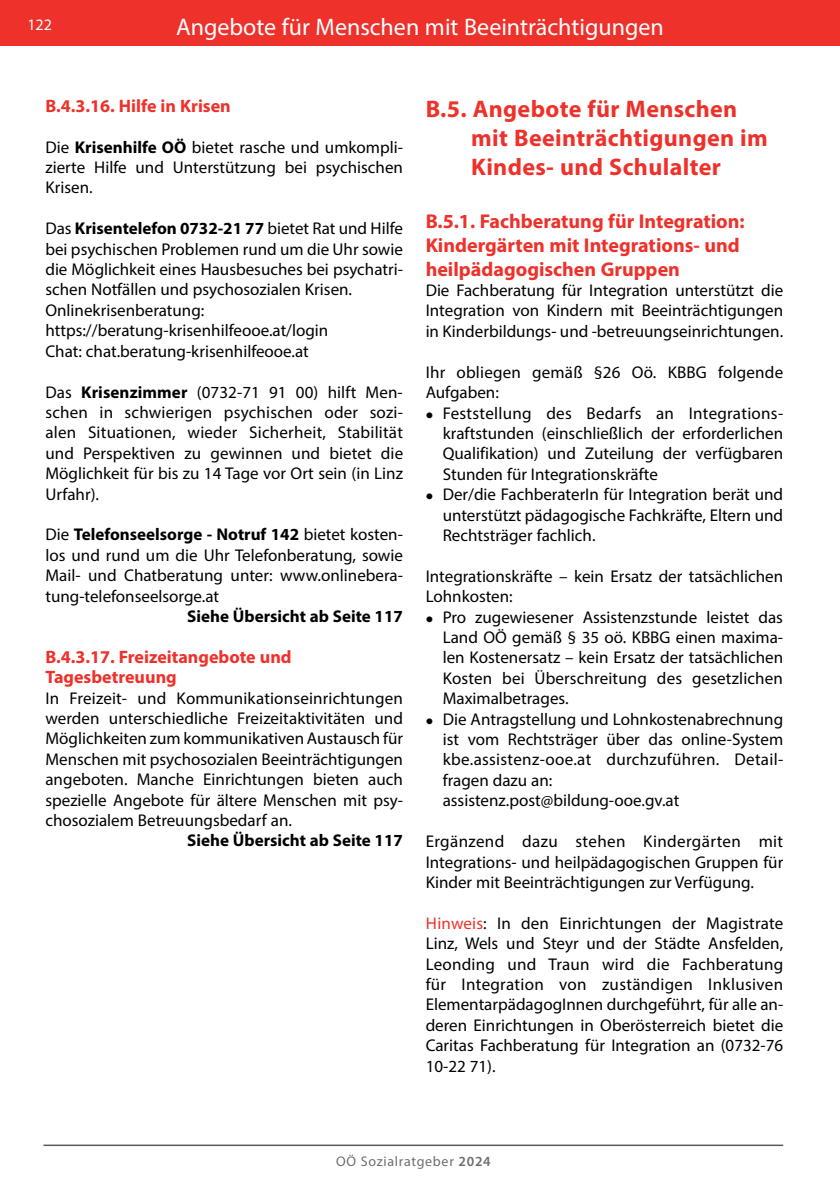
<style>
.page{position:relative;width:840px;height:1191px;background:#fff}
.page>*{position:absolute;margin:0;border:0;box-sizing:border-box;transform-origin:0 0}
.t1{font:700 24px/28.8px "Myriad Pro";letter-spacing:.015em;color:#ee312a}
.t2{font:24px "Myriad Pro";color:#fff}
.t3{font:700 20px/24px "Myriad Pro";color:#ee312a}
.t4{font:700 18px/20.4px "Myriad Pro";color:#ee312a}
.t5{font:17px/20.4px "Myriad Pro";color:#000;text-align:justify}
.t6{font:700 17px "Myriad Pro";color:#000}
.t7{font:16px "Myriad Pro";color:#fff}
.t8{font:14px "Myriad Pro";letter-spacing:.05em;color:#6d6e71}
.s1{font-weight:700}
.s2{color:#ee312a}
.s3{font-weight:600}
</style>
<div class="page">
<hr style="left:839px;top:0;width:1px;height:45px;background:#ee312a">
<div style="left:0;top:0;width:839px;height:45px;background:#ee312a"></div>
<hr style="left:43px;top:1144px;width:739px;height:2px;background:#58595b">
<p class="t7" style="left:27px;top:15px;width:26px">122</p>
<h1 class="t2" style="left:176px;top:12px;width:489px">Angebote für Menschen mit Beeinträchtigungen</h1>
<p class="t4" style="left:45px;top:95px;width:187px">B.4.3.16. Hilfe in Krisen</p>
<p class="t5" style="left:45px;top:136px;width:359px">Die <span class="s1">Krisenhilfe OÖ</span> bietet rasche und umkompli&shy;zierte Hilfe und Unterstützung bei psychischen Krisen.</p>
<p class="t5" style="left:45px;top:218px;width:359px;text-align:left">Das <span class="s1">Krisentelefon 0732-21 77</span> bietet Rat und Hilfe bei psychischen Problemen rund um die Uhr sowie die Möglichkeit eines Hausbesuches bei psychatri&shy;schen Notfällen und psychosozialen Krisen.<br>Onlinekrisenberatung: https://beratung-krisenhilfeooe.at/login<br>Chat: chat.beratung-krisenhilfeooe.at</p>
<p class="t5" style="left:45px;top:381px;width:359px">Das <span class="s1">Krisenzimmer</span> (0732-71 91 00) hilft Men&shy;schen in schwierigen psychischen oder sozi&shy;alen Situationen, wieder Sicherheit, Stabilität und Perspektiven zu gewinnen und bietet die Möglichkeit für bis zu 14 Tage vor Ort sein (in Linz Urfahr).</p>
<p class="t5" style="left:45px;top:524px;width:359px">Die <span class="s1">Telefonseelsorge - Notruf 142</span> bietet kosten&shy;los und rund um die Uhr Telefonberatung, sowie Mail- und Chatberatung unter: www.onlinebera&shy;tung-telefonseelsorge.at</p>
<p class="t6" style="left:187px;top:605px;width:217px">Siehe Übersicht ab Seite 117</p>
<p class="t4" style="left:45px;top:646px;width:247px">B.4.3.17. Freizeitangebote und<br>Tagesbetreuung</p>
<p class="t5" style="left:45px;top:687px;width:359px">In Freizeit- und Kommunikationseinrichtungen werden unterschiedliche Freizeitaktivitäten und Möglichkeiten zum kommunikativen Austausch für Menschen mit psychosozialen Beeinträchtigungen angeboten. Manche Einrichtungen bieten auch spezielle Angebote für ältere Menschen mit psy&shy;chosozialem Betreuungsbedarf an.</p>
<p class="t6" style="left:187px;top:829px;width:217px">Siehe Übersicht ab Seite 117</p>
<h1 class="t1" style="left:471px;top:94px;width:298px;text-indent:-46px">B.5. Angebote für Menschen mit Beeinträchtigungen im<br>Kindes- und Schulalter</h1>
<p class="t3" style="left:425px;top:208px;width:320px">B.5.1. Fachberatung für Integration:<br>Kindergärten mit Integrations- und heilpädagogischen Gruppen</p>
<p class="t5" style="left:425px;top:280px;width:359px">Die Fachberatung für Integration unterstützt die Integration von Kindern mit Beeinträchtigungen in Kinderbildungs- und -betreuungseinrichtungen.</p>
<p class="t5" style="left:425px;top:361px;width:359px">Ihr obliegen gemäß §26 Oö. KBBG folgende<br>Aufgaben:</p>
<p class="t5" style="left:442px;top:402px;width:342px;text-align:left">Feststellung des Bedarfs an Integrations&shy;kraftstunden (einschließlich der erforderlichen Qualifikation) und Zuteilung der verfügbaren Stunden für Integrationskräfte<br>Der/die FachberaterIn für Integration berät und unterstützt pädagogische Fachkräfte, Eltern und Rechtsträger fachlich.</p>
<p class="t5" style="left:425px;top:565px;width:359px">Integrationskräfte – kein Ersatz der tatsächlichen<br>Lohnkosten:</p>
<p class="t5" style="left:442px;top:606px;width:342px;text-align:left">Pro zugewiesener Assistenzstunde leistet das Land OÖ gemäß § 35 oö. KBBG einen maxima&shy;len Kostenersatz – kein Ersatz der tatsächlichen Kosten bei Überschreitung des gesetzlichen Maximalbetrages.<br>Die Antragstellung und Lohnkostenabrechnung ist vom Rechtsträger über das online-System kbe.assistenz-ooe.at durchzuführen. Detail&shy;fragen dazu an: assistenz.post@bildung-ooe.gv.at</p>
<p class="t5" style="left:425px;top:831px;width:359px">Ergänzend dazu stehen Kindergärten mit Integrations- und heilpädagogischen Gruppen für Kinder mit Beeinträchtigungen zur Verfügung.</p>
<p class="t5" style="left:425px;top:912px;width:359px"><span class="s2">Hinweis</span>: In den Einrichtungen der Magistrate Linz, Wels und Steyr und der Städte Ansfelden, Leonding und Traun wird die Fachberatung für Integration von zuständigen Inklusiven ElementarpädagogInnen durchgeführt, für alle an&shy;deren Einrichtungen in Oberösterreich bietet die Caritas Fachberatung für Integration an (0732-76<br>10-22 71).</p>
<p class="t8" style="left:336px;top:1152px;width:156px">OÖ Sozialratgeber <span class="s3">2024</span></p>
</div>
